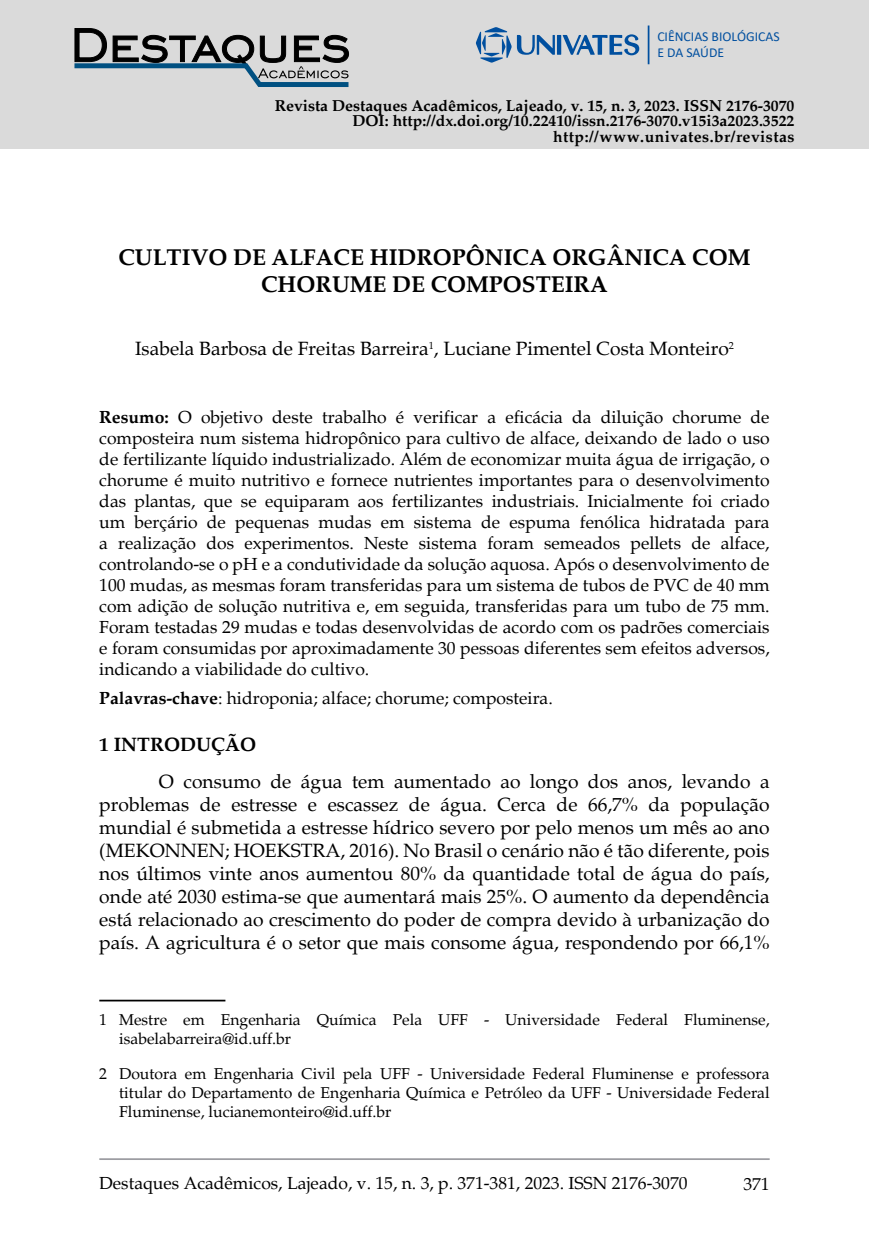
<style>
.page{position:relative;width:869px;height:1241px;background:#fff}
.page>*{position:absolute;margin:0;border:0;box-sizing:border-box;transform-origin:0 0}
.t1{font:700 22.75px/27.3px "Palatino";color:#000;text-align:center}
.t2{font:19.25px/23.1px "Palatino";color:#000;text-align:justify}
.t3{font:700 19.25px "Palatino";color:#000}
.t4{font:17.5px/21px "Palatino";color:#000;text-align:justify}
.t5{font:15.75px/18.9px "Palatino";color:#000}
.t6{font:700 15.75px/15.8px "Palatino";color:#000;text-align:right}
.t7{font:13.65px/16.4px "Calibri";color:#004f9f}
.s1{font-weight:700}
</style>
<div class="page">
<hr style="left:99px;top:1157px;width:670px;height:2px;background:#9c9da2">
<div style="left:0;top:0;width:868px;height:149px;background:#dadada"></div>
<div style="left:556px;top:35px;width:5px;height:20px;background:#004f9f"></div>
<svg style="left:562px;top:34px;width:77px;height:21px"></svg>
<svg style="left:476px;top:27px;width:78px;height:36px"></svg>
<hr style="left:647px;top:25px;width:2px;height:39px;background:#004f9f">
<svg style="left:74px;top:28px;width:275px;height:59px"></svg>
<hr style="left:99px;top:999px;width:126px;height:2px;background:#000">
<p class="t7" style="left:657px;top:28px;width:124px">CIÊNCIAS BIOLÓGICAS<br>E DA SAÚDE</p>
<p class="t6" style="left:274px;top:98px;width:521px">Revista Destaques Acadêmicos, Lajeado, v. 15, n. 3, 2023. ISSN 2176-3070<br>DOI: http://dx.doi.org/10.22410/issn.2176-3070.v15i3a2023.3522 http://www.univates.br/revistas</p>
<h1 class="t1" style="left:118px;top:243px;width:633px">CULTIVO DE ALFACE HIDROPÔNICA ORGÂNICA COM<br>CHORUME DE COMPOSTEIRA</h1>
<p class="t2" style="left:135px;top:337px;width:600px">Isabela Barbosa de Freitas Barreira<sup>1</sup>, Luciane Pimentel Costa Monteiro<sup>2</sup></p>
<p class="t4" style="left:99px;top:406px;width:671px"><span class="s1">Resumo:</span> O objetivo deste trabalho é verificar a eficácia da diluição chorume de composteira num sistema hidropônico para cultivo de alface, deixando de lado o uso de fertilizante líquido industrializado. Além de economizar muita água de irrigação, o chorume é muito nutritivo e fornece nutrientes importantes para o desenvolvimento das plantas, que se equiparam aos fertilizantes industriais. Inicialmente foi criado um berçário de pequenas mudas em sistema de espuma fenólica hidratada para a realização dos experimentos. Neste sistema foram semeados pellets de alface, controlando-se o pH e a condutividade da solução aquosa. Após o desenvolvimento de 100 mudas, as mesmas foram transferidas para um sistema de tubos de PVC de 40 mm com adição de solução nutritiva e, em seguida, transferidas para um tubo de 75 mm.<br>Foram testadas 29 mudas e todas desenvolvidas de acordo com os padrões comerciais e foram consumidas por aproximadamente 30 pessoas diferentes sem efeitos adversos, indicando a viabilidade do cultivo.</p>
<p class="t4" style="left:99px;top:687px;width:455px"><span class="s1">Palavras-chave</span>: hidroponia; alface; chorume; composteira.</p>
<p class="t3" style="left:99px;top:733px;width:158px">1 INTRODUÇÃO</p>
<p class="t2" style="left:99px;top:769px;width:671px;text-indent:60px">O consumo de água tem aumentado ao longo dos anos, levando a problemas de estresse e escassez de água. Cerca de 66,7% da população mundial é submetida a estresse hídrico severo por pelo menos um mês ao ano (MEKONNEN; HOEKSTRA, 2016). No Brasil o cenário não é tão diferente, pois nos últimos vinte anos aumentou 80% da quantidade total de água do país, onde até 2030 estima-se que aumentará mais 25%. O aumento da dependência está relacionado ao crescimento do poder de compra devido à urbanização do país. A agricultura é o setor que mais consome água, respondendo por 66,1%</p>
<p class="t5" style="left:119px;top:1010px;width:651px;text-indent:-20px">1 Mestre em Engenharia Química Pela UFF - Universidade Federal Fluminense, isabelabarreira@id.uff.br</p>
<p class="t5" style="left:119px;top:1064px;width:651px;text-align:justify;text-indent:-20px">2 Doutora em Engenharia Civil pela UFF - Universidade Federal Fluminense e professora titular do Departamento de Engenharia Química e Petróleo da UFF - Universidade Federal Fluminense, lucianemonteiro@id.uff.br</p>
<p class="t4" style="left:99px;top:1172px;width:589px">Destaques Acadêmicos, Lajeado, v. 15, n. 3, p. 371-381, 2023. ISSN 2176-3070</p>
<p class="t4" style="left:743px;top:1173px;width:28px">371</p>
</div>
